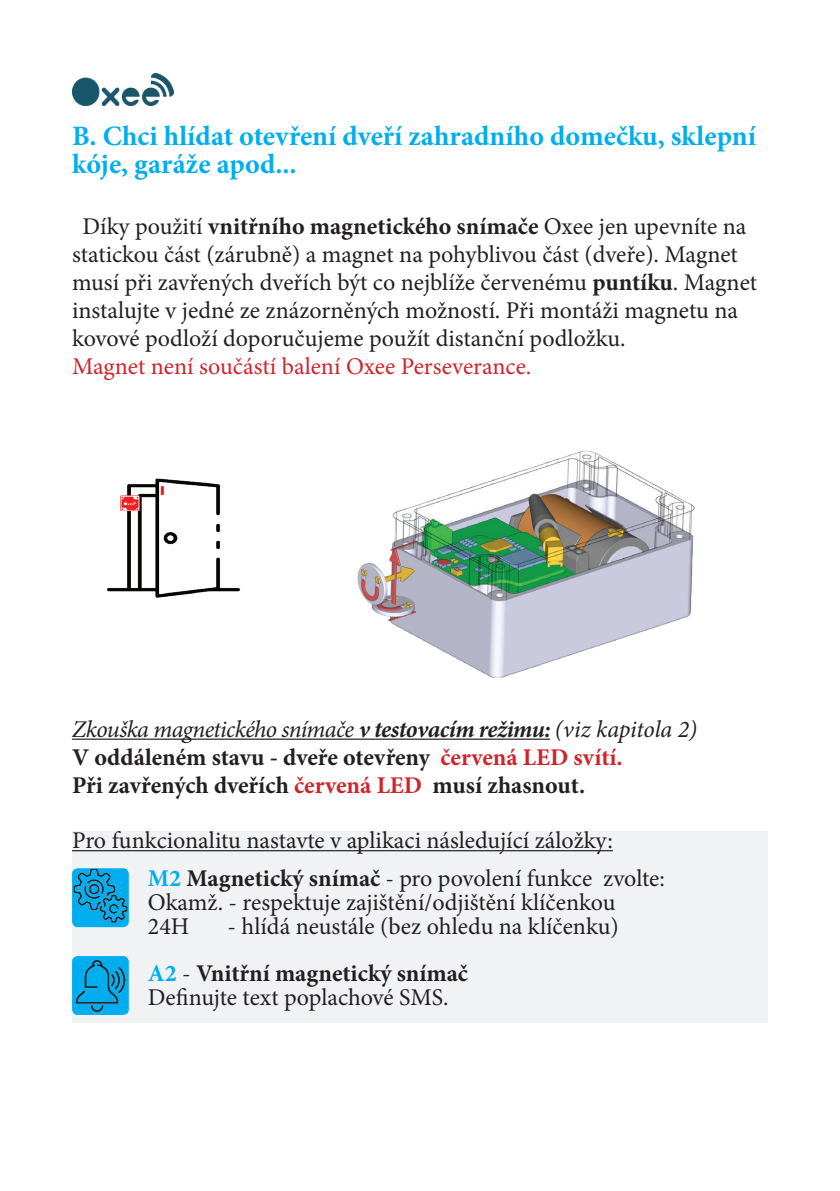
<style>
.page{position:relative;width:840px;height:1191px;background:#fff}
.page>*{position:absolute;margin:0;border:0;box-sizing:border-box;transform-origin:0 0}
.t1{font:700 28px/28px "Minion Pro";color:#00aeef}
.t2{font:24px/28px "Minion Pro";color:#231f20}
.t3{font:700 24px/28px "Minion Pro";color:#231f20}
.t4{font:24px "Minion Pro";color:#d1232a}
.s1{font-weight:700}
.s2{font-weight:400;font-style:italic}
.s3{font-style:italic}
.s4{color:#d1232a}
.s5{font-weight:700;color:#00aeef}
</style>
<div class="page">
<img style="left:72px;top:73px;width:101px;height:33px">
<img style="left:106px;top:478px;width:135px;height:120px">
<img style="left:357px;top:450px;width:336px;height:227px">
<hr style="left:72px;top:738px;width:478px;height:2px;background:#231f20">
<div style="left:72px;top:831px;width:695px;height:191px;background:#f1f2f3"></div>
<hr style="left:72px;top:850px;width:540px;height:1px;background:#231f20">
<div style="left:72px;top:868px;width:57px;height:59px;background:#00aeef;border-radius:6px"></div>
<img style="left:73px;top:869px;width:54px;height:53px">
<div style="left:72px;top:956px;width:57px;height:59px;background:#00aeef;border-radius:6px"></div>
<img style="left:75px;top:960px;width:51px;height:51px">
<p class="t1" style="left:72px;top:122px;width:685px">B. Chci hlídat otevření dveří zahradního domečku, sklepní kóje, garáže apod...</p>
<p class="t2" style="left:72px;top:212px;width:686px;text-indent:10px">Díky použití <span class="s1">vnitřního magnetického snímače</span> Oxee jen upevníte na statickou část (zárubně) a magnet na pohyblivou část (dveře). Magnet musí při zavřených dveřích být co nejblíže červenému <span class="s1">puntíku</span>. Magnet instalujte v jedné ze znázorněných možností. Při montáži magnetu na kovové podloží doporučujeme použít distanční podložku.</p>
<p class="t4" style="left:72px;top:350px;width:460px">Magnet není součástí balení Oxee Perseverance.</p>
<p class="t3" style="left:72px;top:715px;width:626px"><span class="s2">Zkouška magnetického snímače</span> <span class="s3">v testovacím režimu:</span> <span class="s2">(viz kapitola 2)<br></span>V oddáleném stavu - dveře otevřeny <span class="s4">červená LED svítí.<br></span>Při zavřených dveřích <span class="s4">červená LED</span> musí zhasnout.</p>
<p class="t2" style="left:148px;top:822px;width:518px;line-height:37.6px;text-indent:-76px">Pro funkcionalitu nastavte v aplikaci následující záložky:<br><span class="s5">M2</span> <span class="s1">Magnetický snímač</span> - pro povolení funkce zvolte:</p>
<p class="t2" style="left:148px;top:890px;width:469px;line-height:24px">Okamž. - respektuje zajištění/odjištění klíčenkou<br>24H</p>
<p class="t2" style="left:148px;top:902px;width:472px;line-height:47.4px;text-indent:80px">- hlídá neustále (bez ohledu na klíčenku)<br><span class="s5">A2</span> - <span class="s1">Vnitřní magnetický snímač</span></p>
<p class="t2" style="left:148px;top:983px;width:302px">Definujte text poplachové SMS.</p>
</div>
